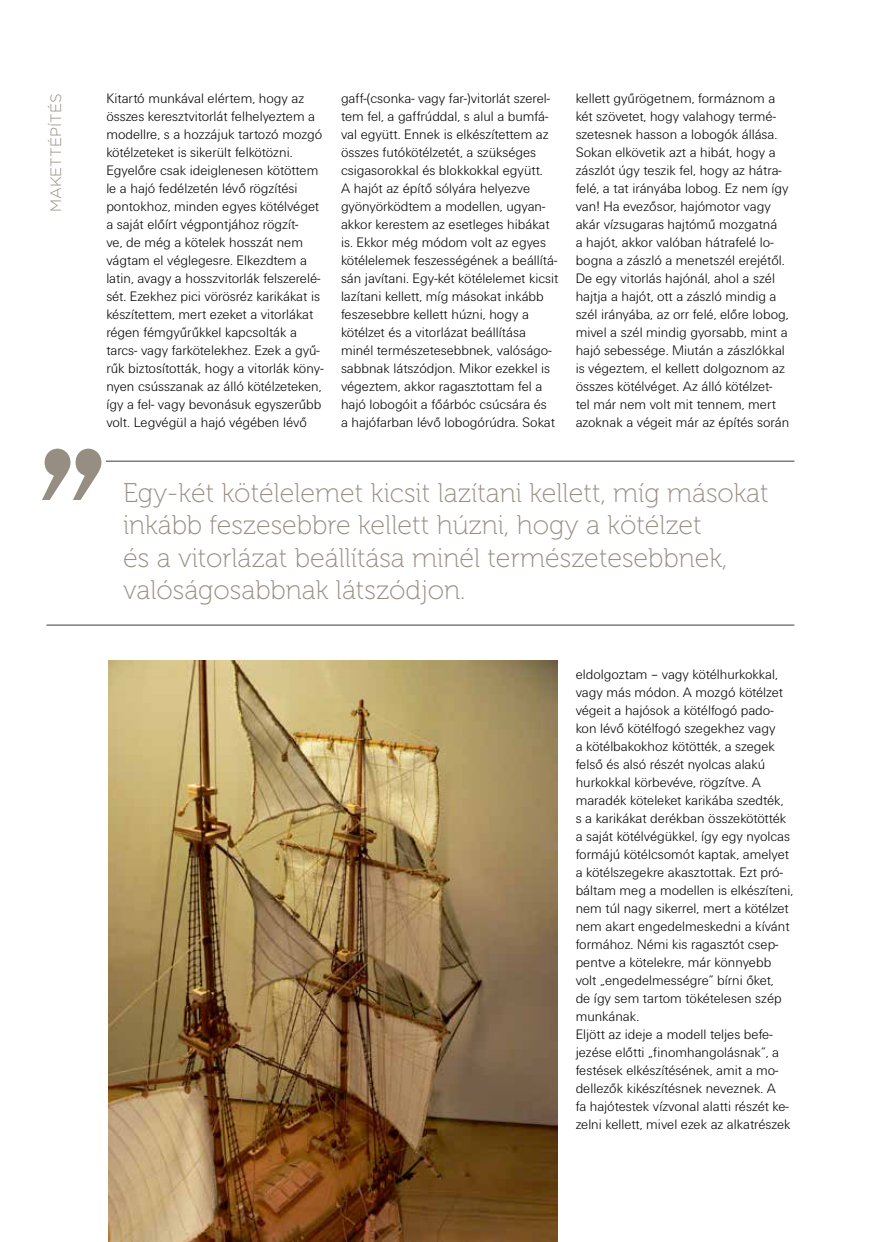
<style>
.page{position:relative;width:872px;height:1242px;background:#fff}
.page>*{position:absolute;margin:0;border:0;box-sizing:border-box;transform-origin:0 0}
.t1{font:27px/32.4px "Museo 100";color:#968e82}
.t2{font:300 15px "Gotham";color:#968e82}
.t3{font:14.25px/18px "U001 Lig";color:#000}
</style>
<div class="page">
<img style="left:108px;top:660px;width:449px;height:582px">
<hr style="left:46px;top:461px;width:748px;height:1px;background:#3c3c3b">
<hr style="left:46px;top:624px;width:748px;height:1px;background:#3c3c3b">
<svg style="left:42px;top:448px;width:66px;height:52px"></svg>
<p class="t2" style="left:46px;top:212px;width:120px;rotate:-90deg">MAKETTÉPÍTÉS</p>
<p class="t3" style="left:106px;top:90px;width:219px">Kitartó munkával elértem, hogy az összes keresztvitorlát felhelyeztem a modellre, s a hozzájuk tartozó mozgó kötélzeteket is sikerült felkötözni.<br>Egyelőre csak ideiglenesen kötöttem le a hajó fedélzetén lévő rögzítési pontokhoz, minden egyes kötélvéget a saját előírt végpontjához rögzít-<br>ve, de még a kötelek hosszát nem vágtam el véglegesre. Elkezdtem a latin, avagy a hosszvitorlák felszerelé&shy;sét. Ezekhez pici vörösréz karikákat is készítettem, mert ezeket a vitorlákat régen fémgyűrűkkel kapcsolták a tarcs- vagy farkötelekhez. Ezek a gyű&shy;rűk biztosították, hogy a vitorlák kön - nyen csússzanak az álló kötélzeteken, így a fel- vagy bevonásuk egyszerűbb volt. Legvégül a hajó végében lévő</p>
<p class="t3" style="left:341px;top:89px;width:219px">gaff-(csonka- vagy far-)vitorlát szerel&shy;tem fel, a gaffrúddal, s alul a bumfá&shy;val együtt. Ennek is elkészítettem az összes futókötélzetét, a szükséges csigasorokkal és blokkokkal együtt.<br>A hajót az építő sólyára helyezve gyönyörködtem a modellen, ugyan&shy;akkor kerestem az esetleges hibákat is. Ekkor még módom volt az egyes kötélelemek feszességének a beállítá&shy;sán javítani. Egy-két kötélelemet kicsit lazítani kellett, míg másokat inkább feszesebbre kellett húzni, hogy a kötélzet és a vitorlázat beállítása minél természetesebbnek, valóságo&shy;sabbnak látszódjon. Mikor ezekkel is végeztem, akkor ragasztottam fel a hajó lobogóit a főárbóc csúcsára és<br>a hajófarban lévő lobogórúdra. Sokat</p>
<p class="t3" style="left:575px;top:89px;width:215px">kellett gyűrögetnem, formáznom a két szövetet, hogy valahogy termé&shy;szetesnek hasson a lobogók állása.<br>Sokan elkövetik azt a hibát, hogy a zászlót úgy teszik fel, hogy az hátra&shy;felé, a tat irányába lobog. Ez nem így van! Ha evezősor, hajómotor vagy akár vízsugaras hajtómű mozgatná<br>a hajót, akkor valóban hátrafelé lo&shy;bogna a zászló a menetszél erejétől.<br>De egy vitorlás hajónál, ahol a szél hajtja a hajót, ott a zászló mindig a szél irányába, az orr felé, előre lobog, mivel a szél mindig gyorsabb, mint a hajó sebessége. Miután a zászlókkal is végeztem, el kellett dolgoznom az összes kötélvéget. Az álló kötélzet&shy;tel már nem volt mit tennem, mert azoknak a végeit már az építés során</p>
<h1 class="t1" style="left:123px;top:477px;width:647px">Egy-két kötélelemet kicsit lazítani kellett, míg másokat inkább feszesebbre kellett húzni, hogy a kötélzet<br>és a vitorlázat beállítása minél természetesebbnek, valóságosabbnak látszódjon.</h1>
<p class="t3" style="left:575px;top:665px;width:219px">eldolgoztam – vagy kötélhurkokkal, vagy más módon. A mozgó kötélzet végeit a hajósok a kötélfogó pado&shy;kon lévő kötélfogó szegekhez vagy<br>a kötélbakokhoz kötötték, a szegek felső és alsó részét nyolcas alakú hurkokkal körbevéve, rögzítve. A maradék köteleket karikába szedték,<br>s a karikákat derékban összekötötték a saját kötélvégükkel, így egy nyolcas formájú kötélcsomót kaptak, amelyet a kötélszegekre akasztottak. Ezt pró&shy;báltam meg a modellen is elkészíteni, nem túl nagy sikerrel, mert a kötélzet nem akart engedelmeskedni a kívánt formához. Némi kis ragasztót csep&shy;pentve a kötelekre, már könnyebb volt „engedelmességre” bírni őket,<br>de így sem tartom tökételesen szép munkának.<br>Eljött az ideje a modell teljes befe&shy;jezése előtti „finomhangolásnak”, a festések elkészítésének, amit a mo&shy;dellezők kikészítésnek neveznek. A<br>fa hajótestek vízvonal alatti részét ke&shy;zelni kellett, mivel ezek az alkatrészek</p>
</div>
